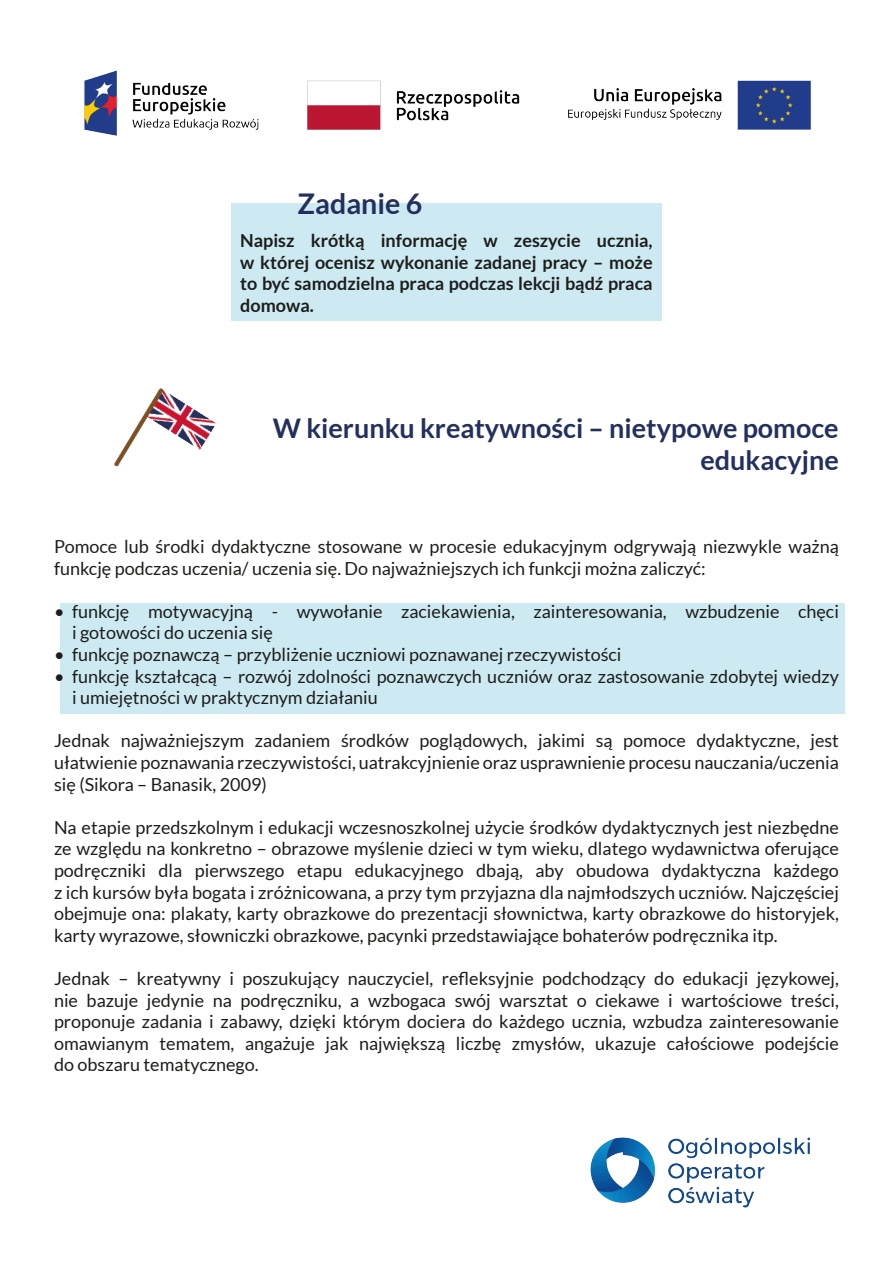
<style>
.page{position:relative;width:893px;height:1263px;background:#fff}
.page>*{position:absolute;margin:0;border:0;box-sizing:border-box;transform-origin:0 0}
.t1{font:700 28.5px "Lato";color:#232f5d}
.Nagłówek{font:700 27px/32.4px "Lato";color:#232f5d;text-align:right}
.Treść{font:18px/21.6px "Lato";color:#1d1d1b}
.t2{font:700 18px/21.6px "Lato";color:#1d1d1b;text-align:justify}
</style>
<div class="page">
<img style="left:590px;top:1137px;width:220px;height:71px">
<img style="left:84px;top:70px;width:727px;height:66px">
<div style="left:60px;top:603px;width:784px;height:110px;background:#cdeaf2"></div>
<div style="left:231px;top:203px;width:431px;height:117px;background:#cdeaf2"></div>
<img style="left:115px;top:388px;width:101px;height:78px">
<p class="t1" style="left:298px;top:188px;width:126px">Zadanie 6</p>
<p class="t2" style="left:240px;top:229px;width:414px">Napisz krótką informację w zeszycie ucznia, w której ocenisz wykonanie zadanej pracy – może to być samodzielna praca podczas lekcji bądź praca domowa.</p>
<p class="Nagłówek" style="left:273px;top:411px;width:567px">W kierunku kreatywności – nietypowe pomoce edukacyjne</p>
<p class="Treść" style="left:54px;top:535px;width:786px">Pomoce lub środki dydaktyczne stosowane w procesie edukacyjnym odgrywają niezwykle ważną funkcję podczas uczenia/ uczenia się. Do najważniejszych ich funkcji można zaliczyć:</p>
<p class="Treść" style="left:72px;top:600px;width:768px;text-indent:-18px">• funkcję motywacyjną - wywołanie zaciekawienia, zainteresowania, wzbudzenie chęci i gotowości do uczenia się</p>
<p class="Treść" style="left:54px;top:643px;width:569px">• funkcję poznawczą – przybliżenie uczniowi poznawanej rzeczywistości</p>
<p class="Treść" style="left:72px;top:665px;width:768px;text-indent:-18px">• funkcję kształcącą – rozwój zdolności poznawczych uczniów oraz zastosowanie zdobytej wiedzy i umiejętności w praktycznym działaniu</p>
<p class="Treść" style="left:54px;top:730px;width:786px;text-align:justify">Jednak najważniejszym zadaniem środków poglądowych, jakimi są pomoce dydaktyczne, jest ułatwienie poznawania rzeczywistości, uatrakcyjnienie oraz usprawnienie procesu nauczania/uczenia się (Sikora – Banasik, 2009)</p>
<p class="Treść" style="left:54px;top:816px;width:786px;text-align:justify">Na etapie przedszkolnym i edukacji wczesnoszkolnej użycie środków dydaktycznych jest niezbędne ze względu na konkretno – obrazowe myślenie dzieci w tym wieku, dlatego wydawnictwa oferujące podręczniki dla pierwszego etapu edukacyjnego dbają, aby obudowa dydaktyczna każdego z ich kursów była bogata i zróżnicowana, a przy tym przyjazna dla najmłodszych uczniów. Najczęściej obejmuje ona: plakaty, karty obrazkowe do prezentacji słownictwa, karty obrazkowe do historyjek, karty wyrazowe, słowniczki obrazkowe, pacynki przedstawiające bohaterów podręcznika itp.</p>
<p class="Treść" style="left:54px;top:967px;width:786px;text-align:justify">Jednak – kreatywny i poszukujący nauczyciel, refleksyjnie podchodzący do edukacji językowej, nie bazuje jedynie na podręczniku, a wzbogaca swój warsztat o ciekawe i wartościowe treści, proponuje zadania i zabawy, dzięki którym dociera do każdego ucznia, wzbudza zainteresowanie omawianym tematem, angażuje jak największą liczbę zmysłów, ukazuje całościowe podejście do obszaru tematycznego.</p>
</div>
